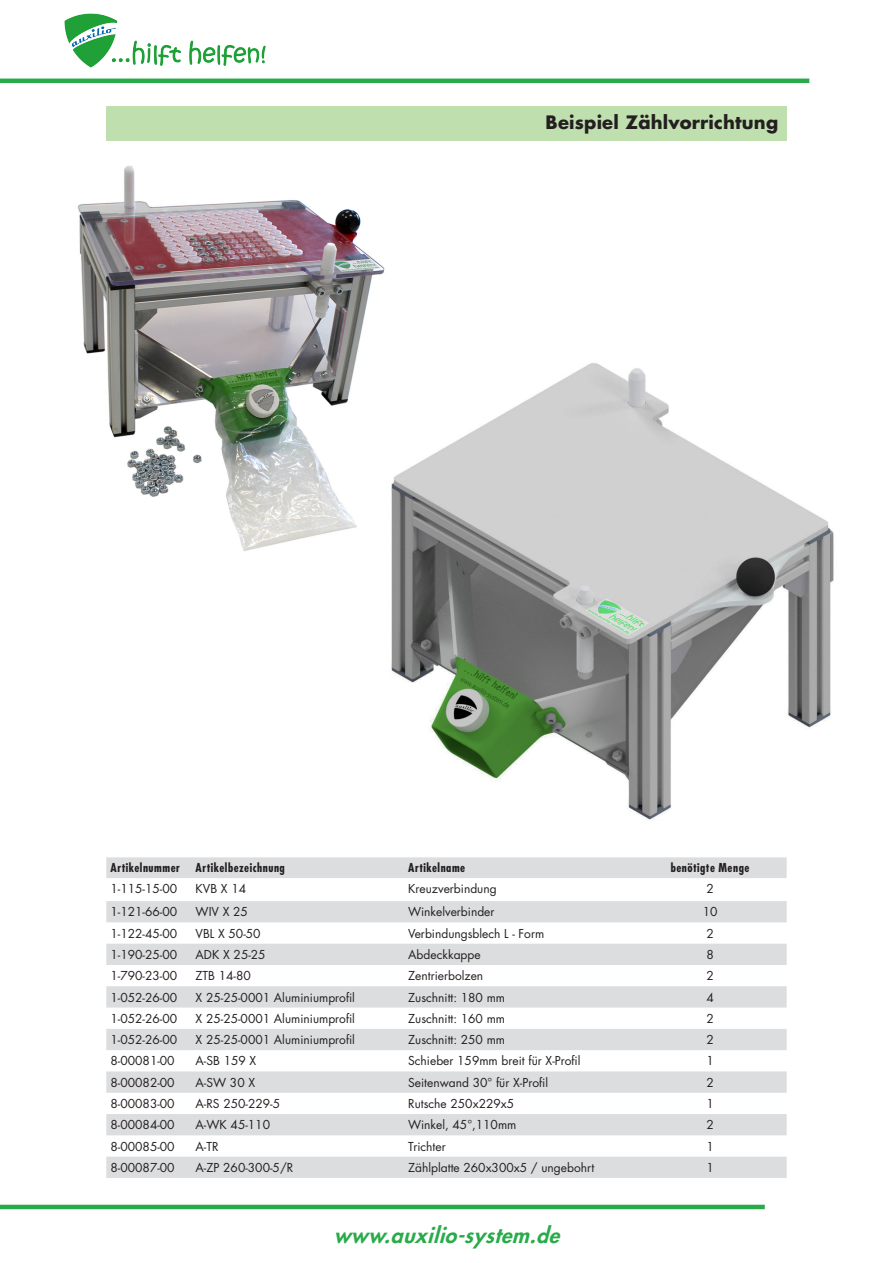
<style>
.page{position:relative;width:893px;height:1263px;background:#fff}
.page>*{position:absolute;margin:0;border:0;box-sizing:border-box;transform-origin:0 0}
.t1{font:italic 800 21px "Futura";color:#29ab4a}
.Produkt_rechte_Seite{font:700 18px "Futura";letter-spacing:.01em;color:#231f20}
.t2{font:12px "Futura";color:#231f20}
.t3{font:700 condensed 12px "Futura";letter-spacing:.045em;color:#231f20}
</style>
<div class="page">
<img style="left:64px;top:13px;width:202px;height:55px">
<hr style="left:0;top:79px;width:809px;height:4px;background:#29ab4a">
<hr style="left:0;top:1205px;width:765px;height:4px;background:#29ab4a">
<img style="left:391px;top:363px;width:443px;height:457px">
<div style="left:106px;top:106px;width:681px;height:34px;background:#c0dfae"></div>
<svg style="left:106px;top:857px;width:681px;height:321px;fill:#dcdddf"></svg>
<img style="left:77px;top:166px;width:367px;height:408px">
<p class="Produkt_rechte_Seite" style="left:546px;top:110px;width:234px">Beispiel Zählvorrichtung</p>
<p class="t3" style="left:111px;top:860px;width:71px">Artikelnummer</p>
<p class="t3" style="left:196px;top:860px;width:91px">Artikelbezeichnung</p>
<p class="t3" style="left:408px;top:860px;width:59px">Artikelname</p>
<p class="t3" style="left:671px;top:860px;width:80px">benötigte Menge</p>
<p class="t2" style="left:111px;top:881px;width:68px">1-115-15-00</p>
<p class="t2" style="left:196px;top:881px;width:52px">KVB X 14</p>
<p class="t2" style="left:408px;top:881px;width:90px">Kreuzverbindung</p>
<p class="t2" style="left:706px;top:881px;width:9px">2</p>
<p class="t2" style="left:111px;top:904px;width:68px">1-121-66-00</p>
<p class="t2" style="left:196px;top:904px;width:54px">WIV X 25</p>
<p class="t2" style="left:408px;top:904px;width:88px">Winkelverbinder</p>
<p class="t2" style="left:703px;top:904px;width:16px">10</p>
<p class="t2" style="left:111px;top:925px;width:68px">1-122-45-00</p>
<p class="t2" style="left:196px;top:925px;width:67px">VBL X 50-50</p>
<p class="t2" style="left:408px;top:925px;width:138px">Verbindungsblech L - Form</p>
<p class="t2" style="left:706px;top:925px;width:9px">2</p>
<p class="t2" style="left:111px;top:947px;width:68px">1-190-25-00</p>
<p class="t2" style="left:196px;top:947px;width:72px">ADK X 25-25</p>
<p class="t2" style="left:408px;top:947px;width:74px">Abdeckkappe</p>
<p class="t2" style="left:706px;top:947px;width:9px">8</p>
<p class="t2" style="left:111px;top:968px;width:68px">1-790-23-00</p>
<p class="t2" style="left:196px;top:968px;width:57px">ZTB 14-80</p>
<p class="t2" style="left:408px;top:968px;width:77px">Zentrierbolzen</p>
<p class="t2" style="left:706px;top:968px;width:9px">2</p>
<p class="t2" style="left:111px;top:989px;width:68px">1-052-26-00</p>
<p class="t2" style="left:196px;top:989px;width:161px">X 25-25-0001 Aluminiumprofil</p>
<p class="t2" style="left:408px;top:989px;width:98px">Zuschnitt: 180 mm</p>
<p class="t2" style="left:706px;top:989px;width:9px">4</p>
<p class="t2" style="left:111px;top:1011px;width:68px">1-052-26-00</p>
<p class="t2" style="left:196px;top:1011px;width:161px">X 25-25-0001 Aluminiumprofil</p>
<p class="t2" style="left:408px;top:1011px;width:98px">Zuschnitt: 160 mm</p>
<p class="t2" style="left:706px;top:1011px;width:9px">2</p>
<p class="t2" style="left:111px;top:1032px;width:68px">1-052-26-00</p>
<p class="t2" style="left:196px;top:1032px;width:161px">X 25-25-0001 Aluminiumprofil</p>
<p class="t2" style="left:408px;top:1032px;width:98px">Zuschnitt: 250 mm</p>
<p class="t2" style="left:706px;top:1032px;width:9px">2</p>
<p class="t2" style="left:111px;top:1053px;width:66px">8-00081-00</p>
<p class="t2" style="left:196px;top:1053px;width:62px">A-SB 159 X</p>
<p class="t2" style="left:408px;top:1053px;width:174px">Schieber 159mm breit für X-Profil</p>
<p class="t2" style="left:706px;top:1053px;width:9px">1</p>
<p class="t2" style="left:111px;top:1075px;width:66px">8-00082-00</p>
<p class="t2" style="left:196px;top:1075px;width:61px">A-SW 30 X</p>
<p class="t2" style="left:408px;top:1075px;width:141px">Seitenwand 30° für X-Profil</p>
<p class="t2" style="left:706px;top:1075px;width:9px">2</p>
<p class="t2" style="left:111px;top:1096px;width:66px">8-00083-00</p>
<p class="t2" style="left:196px;top:1096px;width:86px">A-RS 250-229-5</p>
<p class="t2" style="left:408px;top:1096px;width:107px">Rutsche 250x229x5</p>
<p class="t2" style="left:706px;top:1096px;width:9px">1</p>
<p class="t2" style="left:111px;top:1117px;width:66px">8-00084-00</p>
<p class="t2" style="left:196px;top:1117px;width:76px">A-WK 45-110</p>
<p class="t2" style="left:408px;top:1117px;width:110px">Winkel, 45°,110mm</p>
<p class="t2" style="left:706px;top:1117px;width:9px">2</p>
<p class="t2" style="left:111px;top:1138px;width:66px">8-00085-00</p>
<p class="t2" style="left:196px;top:1138px;width:25px">A-TR</p>
<p class="t2" style="left:408px;top:1138px;width:39px">Trichter</p>
<p class="t2" style="left:706px;top:1138px;width:9px">1</p>
<p class="t2" style="left:111px;top:1160px;width:66px">8-00087-00</p>
<p class="t2" style="left:196px;top:1160px;width:99px">A-ZP 260-300-5/R</p>
<p class="t2" style="left:408px;top:1160px;width:188px">Zählplatte 260x300x5 / ungebohrt</p>
<p class="t2" style="left:706px;top:1160px;width:9px">1</p>
<h1 class="t1" style="left:334px;top:1222px;width:234px">www.auxilio-system.de</h1>
</div>
